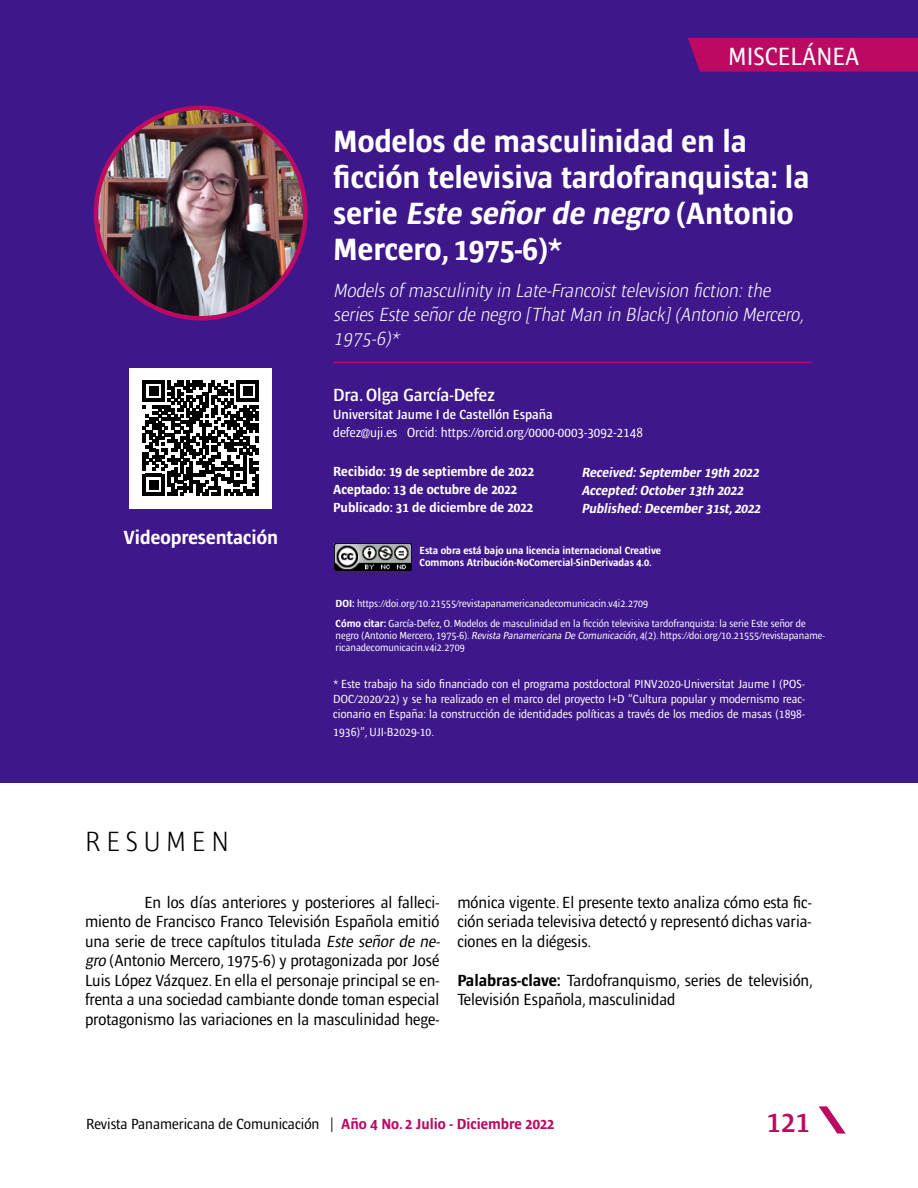
<style>
.page{position:relative;width:918px;height:1188px;background:#fff}
.page>*{position:absolute;margin:0;border:0;box-sizing:border-box;transform-origin:0 0}
.t1{font:700 condensed 31.5px/36px "Ardoise Std";color:#fff}
.t2{font:600 condensed 30px "Ardoise Std";color:#bc0a62}
.t3{font:300 condensed 28.5px "Ardoise Std";letter-spacing:.2em;color:#000}
.t4{font:condensed 25.5px "Ardoise Std";color:#fff}
.t5{font:italic 300 condensed 19.5px/24px "Ardoise Std";color:#fff}
.t6{font:700 condensed 19.5px "Ardoise Std";color:#fff}
.t7{font:600 condensed 18px "Ardoise Std";color:#fff}
.t8{font:condensed 16.5px/19.5px "Ardoise Std";color:#000}
.t9{font:condensed 15px "Ardoise Std";color:#000}
.t10{font:700 condensed 13.5px/18px "Ardoise Std";color:#fff}
.t11{font:italic 700 condensed 13.5px/18px "Ardoise Std";color:#fff}
.t12{font:condensed 13.5px "Ardoise Std";color:#fff}
.t13{font:600 condensed 13.5px "Ardoise Std";color:#fff}
.t14{font:condensed 12px/15px "Ardoise Std";color:#fff;text-align:justify}
.t15{font:condensed 10.5px/12px "Ardoise Std";color:#fff}
.t16{font:700 condensed 10.5px/12px "Ardoise Std";color:#fff}
.s1{font-style:italic}
.s2{font-weight:700}
.s3{font-weight:700;color:#bc0a62}
</style>
<div class="page">
<div style="left:0;top:0;width:918px;height:782px;background:#3e178b"></div>
<hr style="left:333px;top:362px;width:479px;height:1px;background:#bc0a62">
<div style="left:130px;top:368px;width:142px;height:141px;background:#fff"></div>
<svg style="left:143px;top:380px;width:116px;height:116px"></svg>
<hr style="left:255px;top:474px;width:4px;height:22px;background:#000">
<img style="left:96px;top:108px;width:209px;height:208px">
<img style="left:334px;top:543px;width:77px;height:27px">
<svg style="left:819px;top:1106px;width:27px;height:28px"></svg>
<div style="left:688px;top:38px;width:230px;height:34px;background:#bc0a62"></div>
<h3 class="t4" style="left:728px;top:42px;width:133px">MISCELÁNEA</h3>
<h1 class="t1" style="left:333px;top:123px;width:478px">Modelos de masculinidad en la ficción televisiva tardofranquista: la s e r i e <span class="s1">Este señor de negro</span> (A n t o n i o<br>Mercero, 1975-6)*</h1>
<p class="t5" style="left:333px;top:278px;width:476px">Modelsof masculinity in Late-Francoisttelevision fiction:the seriesEste señorde negro [ThatMan in Black](Antonio Mercero,<br>1975-6)*</p>
<p class="t6" style="left:123px;top:527px;width:156px">Videopresentación</p>
<h3 class="t3" style="left:85px;top:825px;width:145px">RESUMEN</h3>
<p class="t7" style="left:333px;top:385px;width:163px">Dra. Olga García-Defez</p>
<p class="t13" style="left:333px;top:407px;width:221px">Universitat Jaume I de Castellón España</p>
<p class="t12" style="left:333px;top:425px;width:311px">defez@uji.es Orcid: https://orcid.org/0000-0003-3092-2148</p>
<p class="t10" style="left:333px;top:463px;width:203px">Recibido: 19 de septiembre de 2022<br>Aceptado: 13 de octubre de 2022<br>Publicado: 31 de diciembre de 2022</p>
<p class="t11" style="left:581px;top:464px;width:183px">Received:September 19th 2022<br>Accepted:October 13th 2022<br>Published:December 31st, 2022</p>
<p class="t16" style="left:420px;top:544px;width:243px">Esta obra está bajo una licencia internacional Creative<br>Commons Atribución-NoComercial-SinDerivadas 4.0.</p>
<p class="t15" style="left:336px;top:597px;width:314px"><span class="s2">DOI:</span> https://doi.org/10.21555/revistapanamericanadecomunicacin.v4i2.2709</p>
<p class="t15" style="left:336px;top:618px;width:491px"><span class="s2">Cómo citar:</span> García-Defez, O. Modelos de masculinidad en la ficción televisiva tardofranquista: la serie Este señor de negro (Antonio Mercero, 1975-6). <span class="s1">Revista Panamericana De Comunicación</span>, 4(2). https://doi.org/10.21555/revistapaname&shy;ricanadecomunicacin.v4i2.2709</p>
<p class="t14" style="left:333px;top:676px;width:473px">* Este trabajo ha sido financiado con el programa postdoctoral PINV2020-Universitat Jaume I (POS-DOC/2020/22) y se ha realizado en el marco del proyecto I+D “Cultura popular y modernismo reac&shy;cionario en España: la construcción de identidades políticas a través de los medios de masas (1898-</p>
<p class="t14" style="left:333px;top:724px;width:102px">1936)”, UJI-B2029-10.</p>
<p class="t8" style="left:85px;top:892px;width:359px;text-indent:60px">En los días anteriores y posteriores al falleci&shy;miento de Francisco Franco Televisión Española emitió una serie de trece capítulos titulada <span class="s1">Este señor de ne&shy;gro</span> (Antonio Mercero, 1975-6) y protagonizada por José Luis López Vázquez. En ella el personaje principal se en&shy;frenta a una sociedad cambiante donde toman especial protagonismo las variaciones en la masculinidad hege-</p>
<p class="t8" style="left:457px;top:892px;width:356px;text-align:justify">mónica vigente. El presente texto analiza cómo esta fic&shy;ción seriada televisiva detectó y representó dichas varia&shy;ciones en la diégesis.</p>
<p class="t8" style="left:457px;top:970px;width:357px"><span class="s2">Palabras-clave:</span> Tardofranquismo, series de televisión,<br>Televisión Española, masculinidad</p>
<p class="t9" style="left:86px;top:1115px;width:470px">Revista Panamericana de Comunicación | <span class="s3">Año 4 No. 2 Julio - Diciembre 2022</span></p>
<h2 class="t2" style="left:767px;top:1104px;width:45px">121</h2>
</div>
